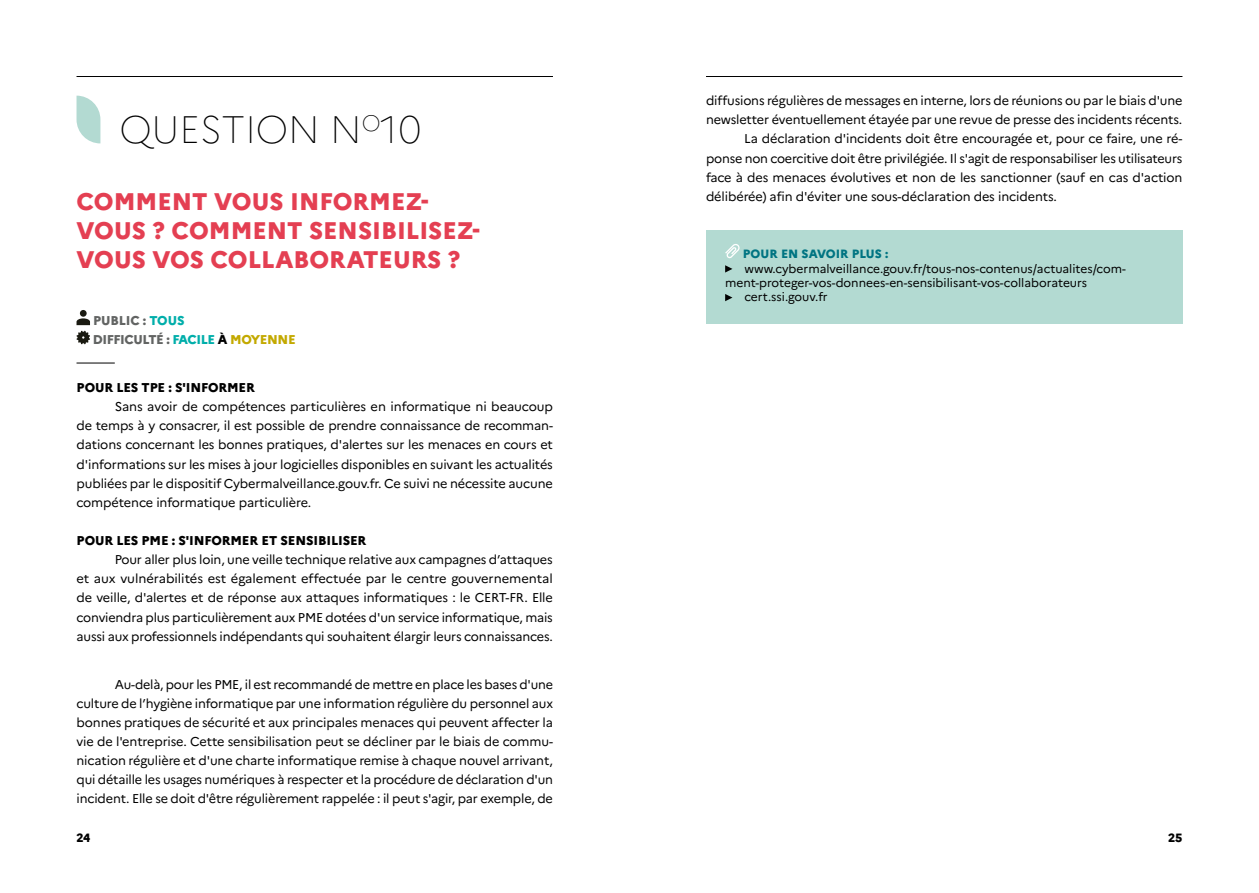
<style>
.page{position:relative;width:1259px;height:893px;background:#fff}
.page>*{position:absolute;margin:0;border:0;box-sizing:border-box;transform-origin:0 0}
.t1{font:100 38.25px "Marianne";color:#000}
.t2{font:800 24px/28.7px "Marianne";color:#e43f52}
.t3{font:12.75px/19.2px "Marianne";letter-spacing:-.01em;color:#000;text-align:justify}
.t4{font:800 12.75px "Marianne";letter-spacing:-.01em;color:#000}
.t5{font:800 12.75px/19.2px "Marianne";letter-spacing:-.03em;color:#626463}
.t6{font:12px "Marianne";color:#000}
.t7{font:800 12px "Marianne";color:#007482}
.t8{font:800 12px "Marianne";color:#000}
.s1{color:#00aeaa}
.s2{color:#000}
.s3{color:#c3a900}
</style>
<div class="page">
<hr style="left:77px;top:76px;width:476px;height:1px;background:#000">
<hr style="left:706px;top:76px;width:476px;height:1px;background:#000">
<svg style="left:77px;top:96px;width:23px;height:47px"></svg>
<svg style="left:77px;top:310px;width:13px;height:15px"></svg>
<svg style="left:77px;top:331px;width:13px;height:13px"></svg>
<hr style="left:77px;top:363px;width:38px;height:1px;background:#000">
<div style="left:706px;top:230px;width:476px;height:50px;background:#b3dad2"></div>
<div style="left:706px;top:273px;width:476px;height:50px;background:#b3dad2"></div>
<svg style="left:725px;top:244px;width:15px;height:14px"></svg>
<svg style="left:725px;top:265px;width:7px;height:8px"></svg>
<svg style="left:725px;top:294px;width:7px;height:7px"></svg>
<h1 class="t1" style="left:120px;top:106px;width:303px">QUESTION N<sup>O</sup>10</h1>
<h2 class="t2" style="left:77px;top:187px;width:405px">COMMENT VOUS INFORMEZ-<br>VOUS ? COMMENT SENSIBILISEZ-<br>VOUS VOS COLLABORATEURS ?</h2>
<p class="t5" style="left:93px;top:311px;width:204px">PUBLIC : <span class="s1">TOUS<br></span>DIFFICULTÉ : <span class="s1">FACILE</span> <span class="s2">À</span> <span class="s3">MOYENNE</span></p>
<p class="t4" style="left:77px;top:380px;width:180px">POUR LES TPE : S'INFORMER</p>
<p class="t3" style="left:77px;top:397px;width:478px;text-indent:38px">Sans avoir de compétences particulières en informatique ni beaucoup de temps à y consacrer, il est possible de prendre connaissance de recomman&shy;dations concernant les bonnes pratiques, d'alertes sur les menaces en cours et d'informations sur les mises à jour logicielles disponibles en suivant les actualités publiées par le dispositif Cybermalveillance.gouv.fr. Ce suivi ne nécessite aucune compétence informatique particulière.</p>
<p class="t4" style="left:77px;top:533px;width:291px">POUR LES PME : S'INFORMER ET SENSIBILISER</p>
<p class="t3" style="left:77px;top:550px;width:478px;text-indent:38px">Pour aller plus loin, une veille technique relative aux campagnes d’attaques et aux vulnérabilités est également effectuée par le centre gouvernemental de veille, d'alertes et de réponse aux attaques informatiques : le CERT-FR. Elle conviendra plus particulièrement aux PME dotées d'un service informatique, mais aussi aux professionnels indépendants qui souhaitent élargir leurs connaissances.</p>
<p class="t3" style="left:77px;top:674px;width:478px;text-indent:38px">Au-delà, pour les PME, il est recommandé de mettre en place les bases d'une culture de l’hygiène informatique par une information régulière du personnel aux bonnes pratiques de sécurité et aux principales menaces qui peuvent affecter la vie de l'entreprise. Cette sensibilisation peut se décliner par le biais de commu&shy;nication régulière et d'une charte informatique remise à chaque nouvel arrivant, qui détaille les usages numériques à respecter et la procédure de déclaration d'un incident. Elle se doit d'être régulièrement rappelée : il peut s'agir, par exemple, de</p>
<p class="t3" style="left:706px;top:91px;width:478px">diffusions régulières de messages en interne, lors de réunions ou par le biais d'une</p>
<p class="t3" style="left:706px;top:110px;width:478px">newsletter éventuellement étayée par une revue de presse des incidents récents.</p>
<p class="t3" style="left:744px;top:129px;width:440px">La déclaration d'incidents doit être encouragée et, pour ce faire, une ré-</p>
<p class="t3" style="left:706px;top:148px;width:478px">ponse non coercitive doit être privilégiée. Il s'agit de responsabiliser les utilisateurs</p>
<p class="t3" style="left:706px;top:168px;width:478px">face à des menaces évolutives et non de les sanctionner (sauf en cas d'action</p>
<p class="t3" style="left:706px;top:187px;width:352px">délibérée) afin d'éviter une sous-déclaration des incidents.</p>
<p class="t7" style="left:743px;top:247px;width:147px">POUR EN SAVOIR PLUS :</p>
<p class="t6" style="left:744px;top:261px;width:383px">www.cybermalveillance.gouv.fr/tous-nos-contenus/actualites/com-</p>
<p class="t6" style="left:725px;top:275px;width:364px">ment-proteger-vos-donnees-en-sensibilisant-vos-collaborateurs</p>
<p class="t6" style="left:744px;top:290px;width:85px">cert.ssi.gouv.fr</p>
<p class="t8" style="left:77px;top:830px;width:15px">24</p>
<p class="t8" style="left:1168px;top:830px;width:16px">25</p>
</div>
